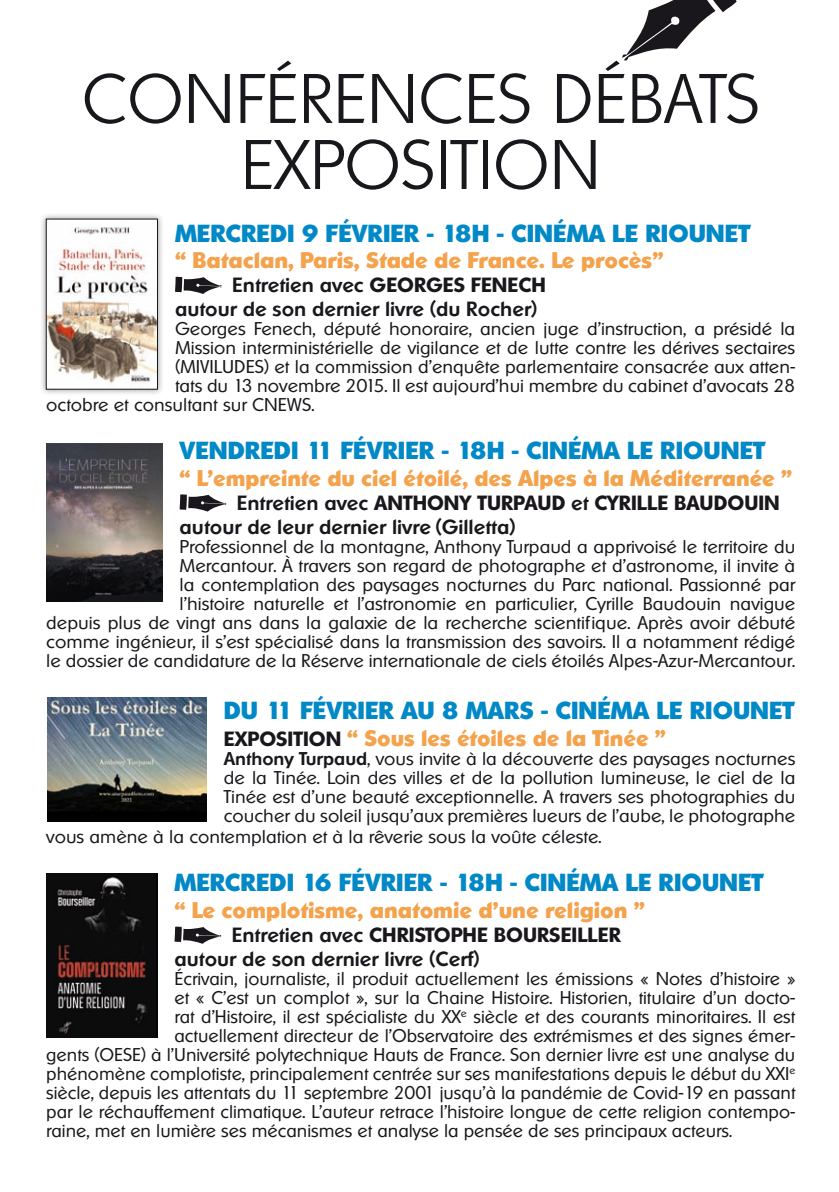
<style>
.page{position:relative;width:839px;height:1192px;background:#fff}
.page>*{position:absolute;margin:0;border:0;box-sizing:border-box;transform-origin:0 0}
.t1{font:200 68px/66px "Ornito";color:#1a171c;text-align:center}
.t2{font:700 24px "Ornito";color:#0088c7}
.t3{font:700 22px "Ornito";color:#f4a24c}
.t4{font:500 20px/24px "Ornito";color:#1a171c}
.t5{font:300 18px/19px "Ornito";color:#1a171c;text-align:right}
.s1{font-weight:600}
.s2{font-weight:600;font-size:20px;color:#1a171c}
.s3{font-weight:500}
</style>
<div class="page">
<div style="left:175px;top:277px;width:7px;height:15px;background:#1a171c"></div>
<svg style="left:183px;top:277px;width:39px;height:17px"></svg>
<div style="left:179px;top:494px;width:8px;height:16px;background:#1a171c"></div>
<svg style="left:188px;top:495px;width:38px;height:17px"></svg>
<div style="left:174px;top:926px;width:8px;height:16px;background:#1a171c"></div>
<svg style="left:183px;top:927px;width:38px;height:17px"></svg>
<div style="left:39px;top:212px;width:125px;height:184px;background:#1a171c;opacity:.4"></div>
<img style="left:48px;top:221px;width:108px;height:167px">
<div style="left:46px;top:219px;width:112px;height:171px;border:1px solid #1a171c"></div>
<svg style="left:622px;top:0;width:114px;height:61px"></svg>
<img style="left:46px;top:443px;width:116px;height:158px">
<img style="left:46px;top:874px;width:111px;height:164px">
<img style="left:48px;top:697px;width:159px;height:124px">
<h1 class="t1" style="left:82px;top:66px;width:679px">CONFÉRENCES DÉBATS<br>EXPOSITION</h1>
<h2 class="t2" style="left:175px;top:218px;width:165px">MERCREDI 9 février</h2>
<h2 class="t2" style="left:426px;top:218px;width:102px">- 18h - cinéma</h2>
<h2 class="t2" style="left:611px;top:218px;width:65px">Le Riounet</h2>
<p class="t3" style="left:175px;top:247px;width:489px">“ Bataclan, Paris, Stade de France. Le procès”</p>
<p class="t4" style="left:175px;top:273px;width:372px;text-indent:57px">Entretien avec <span class="s1">GEORGES FENECH </span>autour de son dernier livre (du Rocher)</p>
<p class="t5" style="left:175px;top:319px;width:621px">Georges Fenech, député honoraire, ancien juge d’instruction, a présidé la</p>
<p class="t5" style="left:175px;top:338px;width:621px">Mission interministérielle de vigilance et de lutte contre les dérives sectaires</p>
<p class="t5" style="left:175px;top:357px;width:621px">(MIVILUDES) et la commission d’enquête parlementaire consacrée aux atten-</p>
<p class="t5" style="left:175px;top:376px;width:621px">tats du 13 novembre 2015. Il est aujourd’hui membre du cabinet d’avocats 28</p>
<p class="t5" style="left:46px;top:395px;width:269px">octobre et consultant sur CNEWS.</p>
<h2 class="t2" style="left:179px;top:436px;width:176px">VENDREDI 11 février</h2>
<h2 class="t2" style="left:441px;top:436px;width:102px">- 18h - cinéma</h2>
<h2 class="t2" style="left:626px;top:436px;width:65px">Le Riounet</h2>
<p class="t3" style="left:179px;top:464px;width:613px">“ L’empreinte du ciel étoilé, des Alpes à la Méditerranée ”</p>
<p class="t4" style="left:179px;top:490px;width:601px;text-indent:57px">Entretien avec <span class="s1">ANTHONY TURPAUD</span> et <span class="s1">CYRILLE BAUDOUIN </span>autour de leur dernier livre (Gilletta)</p>
<p class="t5" style="left:46px;top:537px;width:750px">Professionnel de la montagne, Anthony Turpaud a apprivoisé le territoire du<br>Mercantour. À travers son regard de photographe et d’astronome, il invite à<br>la contemplation des paysages nocturnes du Parc national. Passionné par<br>l’histoire naturelle et l’astronomie en particulier, Cyrille Baudouin navigue<br>depuis plus de vingt ans dans la galaxie de la recherche scientif ique. Après avoir débuté comme ingénieur, il s’est spécialisé dans la transmission des savoirs. Il a notamment rédigé le dossier de candidature de la Réserve internationale de ciels étoilés Alpes-Azur-Mercantour.</p>
<h2 class="t2" style="left:224px;top:696px;width:349px">DU 11 FÉVRIER AU 8 MARS - cinéma</h2>
<h2 class="t2" style="left:656px;top:696px;width:65px">Le Riounet</h2>
<p class="t3" style="left:224px;top:724px;width:443px"><span class="s2">EXPOSITION</span> “ Sous les étoiles de la Tinée ”</p>
<p class="t5" style="left:224px;top:749px;width:573px;text-align:justify"><span class="s3">Anthony Turpaud</span>, vous invite à la découverte des paysages nocturnes de la Tinée. Loin des villes et de la pollution lumineuse, le ciel de la Tinée est d’une beauté exceptionnelle. A travers ses photographies du coucher du soleil jusqu’aux premières lueurs de l’aube, le photographe</p>
<p class="t5" style="left:46px;top:827px;width:556px">vous amène à la contemplation et à la rêverie sous la voûte céleste.</p>
<h2 class="t2" style="left:174px;top:868px;width:179px">MERCREDI 16 février</h2>
<h2 class="t2" style="left:439px;top:868px;width:102px">- 18h - cinéma</h2>
<h2 class="t2" style="left:625px;top:868px;width:65px">Le Riounet</h2>
<p class="t3" style="left:174px;top:896px;width:472px">“ Le complotisme, anatomie d’une religion ”</p>
<p class="t4" style="left:174px;top:923px;width:448px;text-indent:57px">Entretien avec <span class="s1">CHRISTOPHE BOURSEILLER </span>autour de son dernier livre (Cerf)</p>
<p class="t5" style="left:174px;top:969px;width:622px">Écrivain, journaliste, il produit actuellement les émissions « Notes d’histoire »</p>
<p class="t5" style="left:174px;top:988px;width:622px">et « C’est un complot », sur la Chaine Histoire. Historien, titulaire d’un docto-</p>
<p class="t5" style="left:174px;top:1007px;width:622px">rat d’Histoire, il est spécialiste du XX<sup>e</sup> siècle et des courants minoritaires. Il est</p>
<p class="t5" style="left:174px;top:1026px;width:622px">actuellement directeur de l’Observatoire des extrémismes et des signes émer-</p>
<p class="t5" style="left:46px;top:1045px;width:750px">gents (OESE) à l’Université polytechnique Hauts de France. Son dernier livre est une analyse du</p>
<p class="t5" style="left:46px;top:1064px;width:750px">phénomène complotiste, principalement centrée sur ses manifestations depuis le début du XXI<sup>e</sup></p>
<p class="t5" style="left:46px;top:1083px;width:750px">siècle, depuis les attentats du 11 septembre 2001 jusqu’à la pandémie de Covid-19 en passant</p>
<p class="t5" style="left:46px;top:1102px;width:750px">par le réchauffement climatique. L’auteur retrace l’histoire longue de cette religion contempo-</p>
<p class="t5" style="left:46px;top:1121px;width:687px">raine, met en lumière ses mécanismes et analyse la pensée de ses principaux acteurs.</p>
</div>
